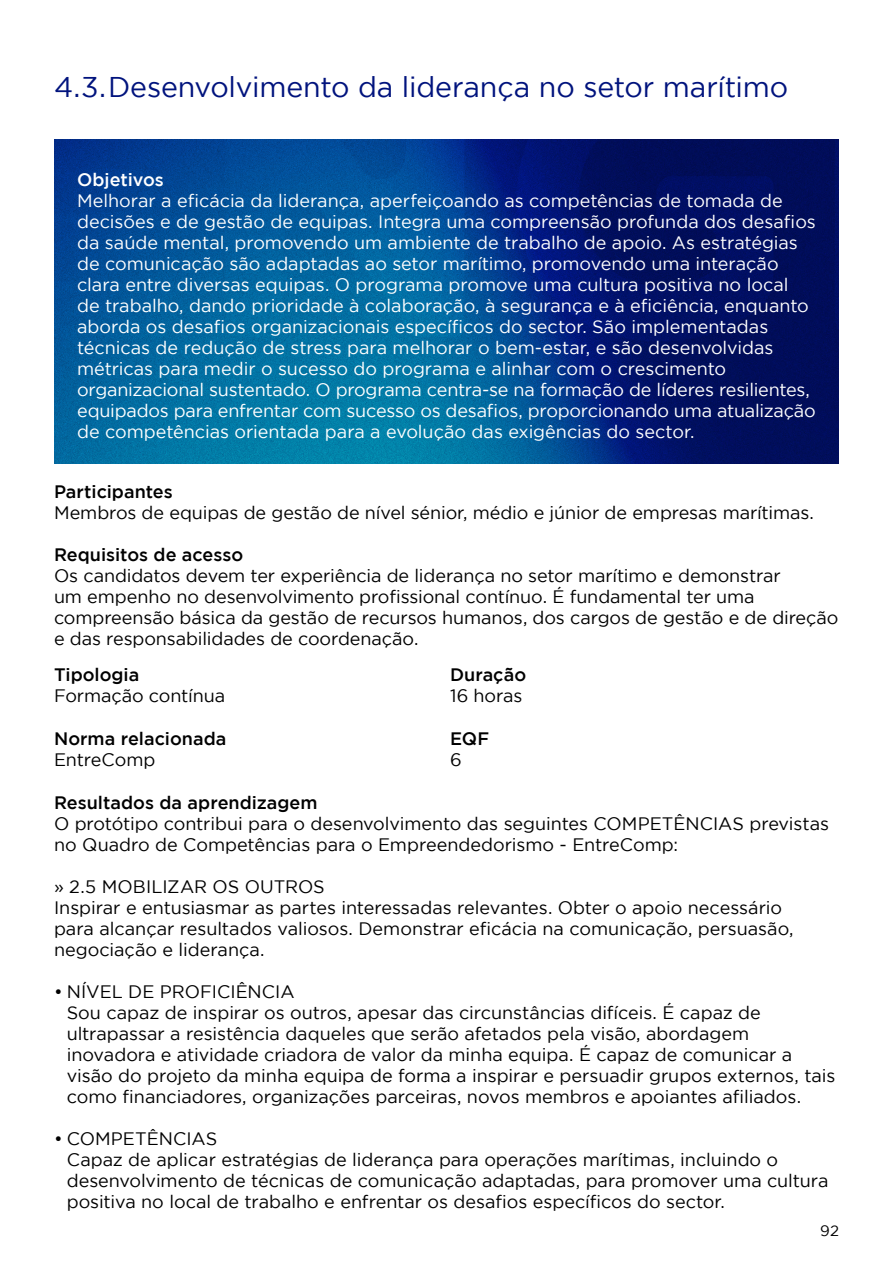
<style>
.page{position:relative;width:893px;height:1263px;background:#fff}
.page>*{position:absolute;margin:0;border:0;box-sizing:border-box;transform-origin:0 0}
.t1{font:28.5px "Gotham";letter-spacing:-.005em;color:#01137d}
.t2{font:18px/21px "Gotham";letter-spacing:-.005em;color:#000}
.t3{font:18px/21px "Gotham";color:#fff}
.t4{font:500 18px "Gotham";color:#000}
.t5{font:500 18px "Gotham";letter-spacing:-.005em;color:#fff}
.t6{font:15px "Gotham";color:#000}
</style>
<div class="page">
<img style="left:54px;top:139px;width:785px;height:324px">
<p class="t1" style="left:54px;top:71px;width:736px">4.3.Desenvolvimento da liderança no setor marítimo</p>
<p class="t5" style="left:77px;top:169px;width:88px">Objetivos</p>
<p class="t3" style="left:77px;top:190px;width:740px">Melhorar a eficácia da liderança, aperfeiçoando as competências de tomada de decisões e de gestão de equipas. Integra uma compreensão profunda dos desafios da saúde mental, promovendo um ambiente de trabalho de apoio. As estratégias de comunicação são adaptadas ao setor marítimo, promovendo uma interação clara entre diversas equipas. O programa promove uma cultura positiva no local<br>de trabalho, dando prioridade à colaboração, à segurança e à eficiência, enquanto aborda os desafios organizacionais específicos do sector. São implementadas técnicas de redução de stress para melhorar o bem-estar, e são desenvolvidas métricas para medir o sucesso do programa e alinhar com o crescimento organizacional sustentado. O programa centra-se na formação de líderes resilientes, equipados para enfrentar com sucesso os desafios, proporcionando uma atualização de competências orientada para a evolução das exigências do sector.</p>
<p class="t4" style="left:54px;top:482px;width:120px">Participantes</p>
<p class="t2" style="left:54px;top:502px;width:761px">Membros de equipas de gestão de nível sénior, médio e júnior de empresas marítimas.</p>
<p class="t4" style="left:54px;top:545px;width:191px">Requisitos de acesso</p>
<p class="t2" style="left:54px;top:565px;width:786px">Os candidatos devem ter experiência de liderança no setor marítimo e demonstrar<br>um empenho no desenvolvimento profissional contínuo. É fundamental ter uma compreensão básica da gestão de recursos humanos, dos cargos de gestão e de direção e das responsabilidades de coordenação.</p>
<p class="t4" style="left:54px;top:665px;width:87px">Tipologia</p>
<p class="t2" style="left:54px;top:685px;width:173px">Formação contínua</p>
<p class="t4" style="left:450px;top:665px;width:78px">Duração</p>
<p class="t2" style="left:450px;top:685px;width:74px">16 horas</p>
<p class="t4" style="left:54px;top:729px;width:174px">Norma relacionada</p>
<p class="t2" style="left:54px;top:749px;width:103px">EntreComp</p>
<p class="t4" style="left:450px;top:729px;width:41px">EQF</p>
<p class="t2" style="left:450px;top:749px;width:13px">6</p>
<p class="t4" style="left:54px;top:793px;width:265px">Resultados da aprendizagem</p>
<p class="t2" style="left:54px;top:813px;width:777px">O protótipo contribui para o desenvolvimento das seguintes COMPETÊNCIAS previstas no Quadro de Competências para o Empreendedorismo - EntreComp:</p>
<p class="t2" style="left:54px;top:876px;width:272px">» 2.5 MOBILIZAR OS OUTROS</p>
<p class="t2" style="left:54px;top:897px;width:741px">Inspirar e entusiasmar as partes interessadas relevantes. Obter o apoio necessário para alcançar resultados valiosos. Demonstrar eficácia na comunicação, persuasão, negociação e liderança.</p>
<p class="t2" style="left:67px;top:981px;width:770px;text-indent:-13px">• NÍVEL DE PROFICIÊNCIA<br>Sou capaz de inspirar os outros, apesar das circunstâncias difíceis. É capaz de ultrapassar a resistência daqueles que serão afetados pela visão, abordagem inovadora e atividade criadora de valor da minha equipa. É capaz de comunicar a visão do projeto da minha equipa de forma a inspirar e persuadir grupos externos, tais como financiadores, organizações parceiras, novos membros e apoiantes afiliados.</p>
<p class="t2" style="left:67px;top:1128px;width:763px;text-indent:-13px">• COMPETÊNCIAS<br>Capaz de aplicar estratégias de liderança para operações marítimas, incluindo o desenvolvimento de técnicas de comunicação adaptadas, para promover uma cultura positiva no local de trabalho e enfrentar os desafios específicos do sector.</p>
<p class="t6" style="left:820px;top:1223px;width:20px">92</p>
</div>
